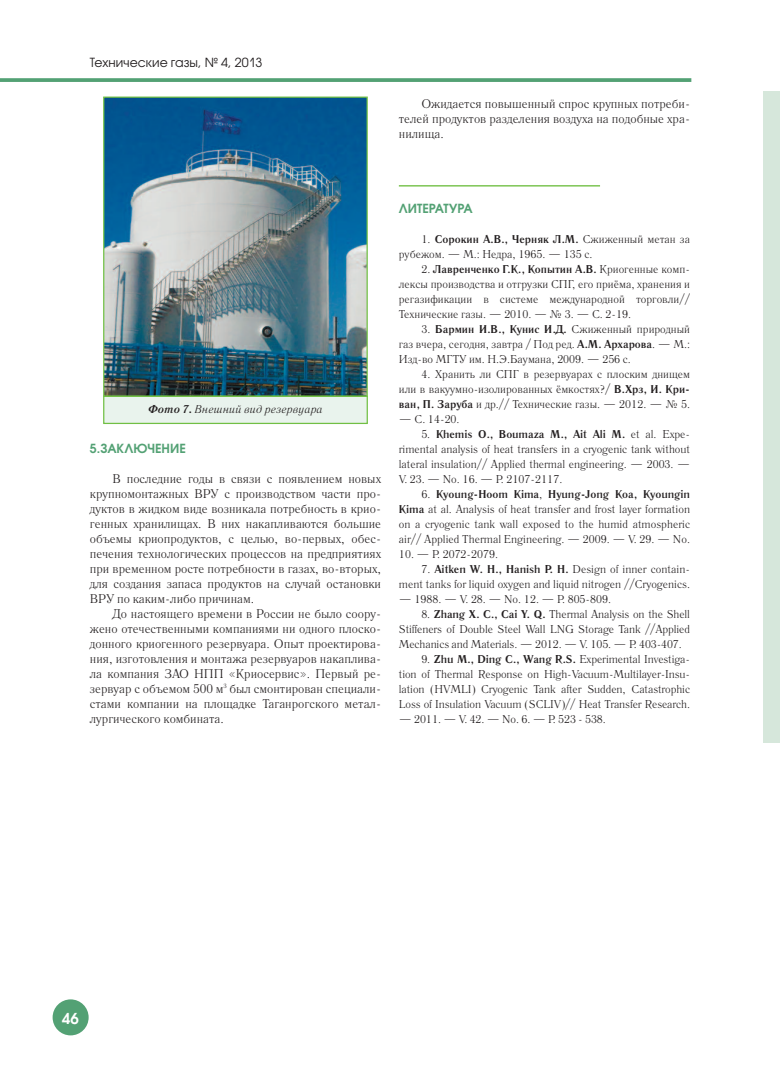
<style>
.page{position:relative;width:780px;height:1088px;background:#fff}
.page>*{position:absolute;margin:0;border:0;box-sizing:border-box;transform-origin:0 0}
.t1{font:600 15px "Avant Garde Gothic C";color:#fff}
.t2{font:12.5px/15px "Literaturnaya C";color:#231f20;text-align:justify}
.t3{font:12.5px "Avant Garde Gothic C";color:#231f20}
.t4{font:600 12.5px "Avant Garde Gothic C";color:#53a174}
.t5{font:11.25px/15px "Literaturnaya C";color:#231f20;text-align:justify}
.t6{font:italic 11.25px "Literaturnaya C";color:#231f20}
.s1{font-weight:700}
</style>
<div class="page">
<div style="left:763px;top:91px;width:17px;height:652px;background:#d6e7db"></div>
<div style="left:53px;top:999px;width:36px;height:36px;background:#53a174;border-radius:50%"></div>
<svg style="left:0;top:78px;width:691px;height:4px;background:#5da67c"></svg>
<hr style="left:399px;top:185px;width:201px;height:1px;background:#71bf44">
<div style="left:104px;top:397px;width:262px;height:26px;background:#e9f3ed"></div>
<div style="left:103px;top:396px;width:265px;height:28px;border:1px solid #71bf44"></div>
<img style="left:105px;top:99px;width:261px;height:296px">
<div style="left:103px;top:97px;width:265px;height:300px;border:1px solid #71bf44"></div>
<p class="t3" style="left:90px;top:55px;width:174px">Технические газы, № 4, 2013</p>
<p class="t2" style="left:399px;top:97px;width:293px;text-indent:22px">Ожидается повышенный спрос крупных потреби&shy;телей продуктов разделения воздуха на подобные хра&shy;нилища.</p>
<p class="t6" style="left:148px;top:405px;width:176px"><span class="s1">Фото 7.</span> Внешний вид резервуара</p>
<p class="t4" style="left:90px;top:441px;width:97px">5.ЗАКЛЮЧЕНИЕ</p>
<p class="t2" style="left:90px;top:472px;width:293px;text-indent:23px">В последние годы в связи с появлением новых крупномонтажных ВРУ с производством части про&shy;дуктов в жидком виде возникала потребность в крио&shy;генных хранилищах. В них накапливаются большие объемы криопродуктов, с целью, во-первых, обес&shy;печения технологических процессов на предприятиях при временном росте потребности в газах, во-вторых, для создания запаса продуктов на случай остановки ВРУ по каким-либо причинам.</p>
<p class="t2" style="left:90px;top:607px;width:293px;text-indent:23px">До настоящего времени в России не было соору&shy;жено отечественными компаниями ни одного плоско&shy;донного криогенного резервуара. Опыт проектирова&shy;ния, изготовления и монтажа резервуаров накаплива&shy;ла компания ЗАО НПП «Криосервис». Первый ре&shy;зервуар с объемом 500 м<sup>3</sup> был смонтирован специали&shy;стами компании на площадке Таганрогского метал&shy;лургического комбината.</p>
<p class="t4" style="left:399px;top:201px;width:75px">ЛИТЕРАТУРА</p>
<p class="t5" style="left:399px;top:232px;width:293px;text-indent:23px">1. <span class="s1">Сорокин А.В., Черняк Л.М.</span> Сжиженный метан за рубежом. — М.: Недра, 1965. — 135 с.</p>
<p class="t5" style="left:399px;top:262px;width:293px;text-indent:22px">2. <span class="s1">Лавренченко Г.К., Копытин А.В.</span> Криогенные комп&shy;лексы производства и отгрузки СПГ, его приёма, хранения и регазификации в системе международной торговли// Технические газы. — 2010. — № 3. — С. 2-19.</p>
<p class="t5" style="left:399px;top:322px;width:293px;text-indent:23px">3. <span class="s1">Бармин И.В., Кунис И.Д.</span> Сжиженный природный газ вчера, сегодня, завтра / Под ред. <span class="s1">А.М. Архарова</span>. — М.:<br>Изд-во МГТУ им. Н.Э.Баумана, 2009. — 256 с.</p>
<p class="t5" style="left:399px;top:367px;width:293px;text-indent:23px">4. Хранить ли СПГ в резервуарах с плоским днищем или в вакуумно-изолированных ёмкостях?/ <span class="s1">В.Хрз, И. Кри&shy;ван, П. Заруба</span> и др.// Технические газы. — 2012. — № 5.</p>
<p class="t5" style="left:399px;top:412px;width:62px">— С. 14-20.</p>
<p class="t5" style="left:399px;top:427px;width:293px;text-indent:23px">5. <span class="s1">Khemis O., Boumaza M., Ait Ali M.</span> et al. Expe&shy;rimental analysis of heat transfers in a cryogenic tank without lateral insulation// Applied thermal engineering. — 2003. — V. 23. — No. 16. — P. 2107-2117.</p>
<p class="t5" style="left:399px;top:487px;width:293px;text-indent:22px">6. <span class="s1">Kyoung-Hoom Kima</span>, <span class="s1">Hyung-Jong Koa, Kyoungin Kima</span> at al. Analysis of heat transfer and frost layer formation on a cryogenic tank wall exposed to the humid atmospheric air// Applied Thermal Engineering. — 2009. — V. 29. — No.</p>
<p class="t5" style="left:399px;top:547px;width:101px">10. — P. 2072-2079.</p>
<p class="t5" style="left:399px;top:562px;width:293px;text-align:right">7. <span class="s1">Aitken W. H., Hanish P. H.</span> Design of inner contain&shy;ment tanks for liquid oxygen and liquid nitrogen //Cryogenics.</p>
<p class="t5" style="left:399px;top:592px;width:214px">— 1988. — V. 28. — No. 12. — P. 805-809.</p>
<p class="t5" style="left:399px;top:607px;width:293px;text-indent:22px">8. <span class="s1">Zhang X. C., Cai Y. Q.</span> Thermal Analysis on the Shell Stiffeners of Double Steel Wall LNG Storage Tank //Applied Mechanics and Materials. — 2012. — V. 105. — P. 403-407.</p>
<p class="t5" style="left:399px;top:652px;width:293px;text-indent:23px">9. <span class="s1">Zhu M., Ding C., Wang R.S.</span> Experimental Investiga&shy;tion of Thermal Response on High-Vacuum-Multilayer-Insu&shy;lation (HVMLI) Cryogenic Tank after Sudden, Catastrophic Loss of Insulation Vacuum (SCLIV)// Heat Transfer Research.</p>
<p class="t5" style="left:399px;top:712px;width:208px">— 2011. — V. 42. — No. 6. — P. 523 - 538.</p>
<h1 class="t1" style="left:62px;top:1010px;width:18px">46</h1>
</div>
